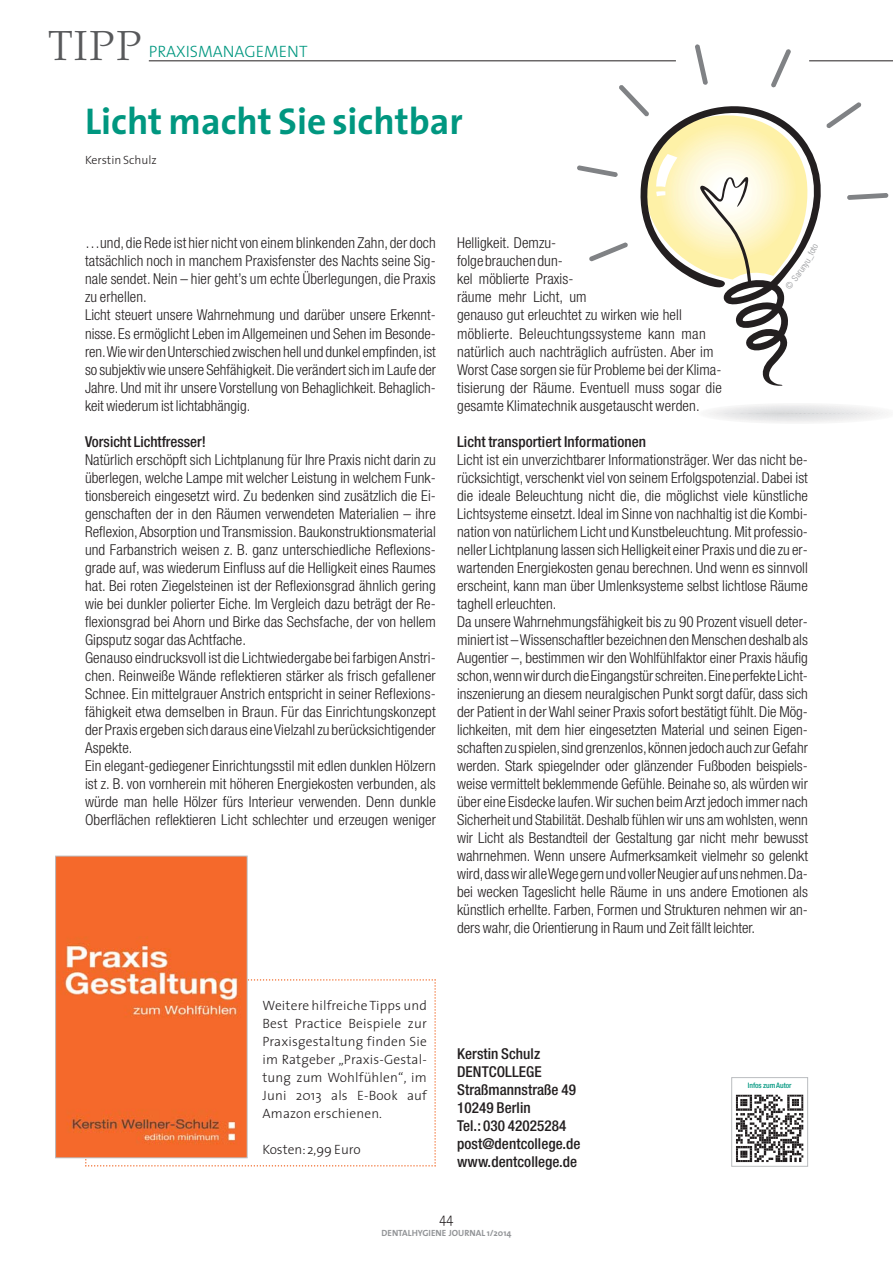
<style>
.page{position:relative;width:893px;height:1263px;background:#fff}
.page>*{position:absolute;margin:0;border:0;box-sizing:border-box;transform-origin:0 0}
.t1{font:300 42px "Palatino";color:#58595b}
.t2{font:700 37.5px "The Sans";color:#009780}
.t3{font:300 16.5px "The Sans";color:#009780}
.t4{font:300 condensed 15px/18px "Helvetica Neue";letter-spacing:.005em;color:#231f20}
.t5{font:500 condensed 15px/18px "Helvetica Neue";letter-spacing:.005em;color:#231f20}
.t6{font:300 14.25px "The Sans";color:#231f20;scale:.9 1}
.t7{font:300 13.5px/18px "The Sans";letter-spacing:.01em;color:#231f20;text-align:justify}
.t8{font:300 12px "The Sans";color:#231f20}
.t9{font:700 9px "The Sans";color:#939598}
.t10{font:500 condensed 7.5px "Helvetica Neue";color:#009780}
</style>
<div class="page">
<svg style="left:708px;top:404px;width:175px;height:19px"></svg>
<svg style="left:847px;top:193px;width:41px;height:7px"></svg>
<svg style="left:826px;top:102px;width:35px;height:26px"></svg>
<svg style="left:723px;top:170px;width:98px;height:216px"></svg>
<hr style="left:149px;top:60px;width:527px;height:1px;background:#231f20">
<hr style="left:809px;top:60px;width:84px;height:1px;background:#231f20">
<div style="left:731px;top:1077px;width:77px;height:89px;border:1px solid #bbbdc0"></div>
<svg style="left:736px;top:1094px;width:68px;height:68px"></svg>
<svg style="left:85px;top:979px;width:351px;height:187px"></svg>
<img style="left:57px;top:858px;width:188px;height:298px">
<div style="left:55px;top:856px;width:192px;height:302px;border:1px solid #bbbdc0"></div>
<svg style="left:577px;top:44px;width:241px;height:245px"></svg>
<h1 class="t1" style="left:49px;top:31px;width:94px">TIPP</h1>
<p class="t3" style="left:149px;top:45px;width:160px">PRAXISMANAGEMENT</p>
<h2 class="t2" style="left:85px;top:103px;width:379px">Licht macht Sie sichtbar</h2>
<p class="t8" style="left:85px;top:155px;width:73px">Kerstin Schulz</p>
<p class="t4" style="left:85px;top:235px;width:352px">…und, die Rede ist hier nicht von einem blinkenden Zahn, der doch tatsächlich noch in manchem Praxisfenster des Nachts seine Sig&shy;nale sendet. Nein – hier geht’s um echte Überlegungen, die Praxis zu erhellen.<br>Licht steuert unsere Wahrnehmung und darüber unsere Erkennt&shy;nisse. Es ermöglicht Leben im Allgemeinen und Sehen im Besonde&shy;ren. Wie wir den Unterschied zwischen hell und dunkel empfinden, ist so subjektiv wie unsere Sehfähigkeit. Die verändert sich im Laufe der Jahre. Und mit ihr unsere Vorstellung von Behaglichkeit. Behaglich&shy;keit wiederum ist lichtabhängig.</p>
<p class="t5" style="left:85px;top:434px;width:123px">Vorsicht Lichtfresser!</p>
<p class="t4" style="left:85px;top:451px;width:352px">Natürlich erschöpft sich Lichtplanung für Ihre Praxis nicht darin zu überlegen, welche Lampe mit welcher Leistung in welchem Funk&shy;tionsbereich eingesetzt wird. Zu bedenken sind zusätzlich die Ei&shy;genschaften der in den Räumen verwendeten Materialien – ihre Reflexion, Absorption und Transmission. Baukonstruktionsmaterial und Farbanstrich weisen z. B. ganz unterschiedliche Reflexions&shy;grade auf, was wiederum Einfluss auf die Helligkeit eines Raumes hat. Bei roten Ziegelsteinen ist der Reflexionsgrad ähnlich gering wie bei dunkler polierter Eiche. Im Vergleich dazu beträgt der Re - flexionsgrad bei Ahorn und Birke das Sechsfache, der von hellem Gipsputz sogar das Achtfache.<br>Genauso eindrucksvoll ist die Lichtwiedergabe bei farbigen Anstri&shy;chen. Reinweiße Wände reflektieren stärker als frisch gefallener Schnee. Ein mittelgrauer Anstrich entspricht in seiner Reflexions&shy;fähigkeit etwa demselben in Braun. Für das Einrichtungskonzept der Praxis ergeben sich daraus eine Vielzahl zu berücksichtigender Aspekte.<br>Ein elegant-gediegener Einrichtungsstil mit edlen dunklen Hölzern ist z. B. von vornherein mit höheren Energiekosten verbunden, als würde man helle Hölzer fürs Interieur verwenden. Denn dunkle Oberflächen reflektieren Licht schlechter und erzeugen weniger</p>
<p class="t4" style="left:457px;top:235px;width:266px">Helligkeit. Demzu-<br>folge brauchen dun-<br>kel möblierte Praxis-<br>räume mehr Licht, um<br>genauso gut erleuchtet zu wirken wie hell möblierte. Beleuchtungssysteme kann man natürlich auch nachträglich aufrüsten. Aber im Worst Case sorgen sie für Probleme bei der Klima&shy;tisierung der Räume. Eventuell muss sogar die gesamte Klimatechnik ausgetauscht werden.</p>
<p class="t5" style="left:457px;top:434px;width:191px">Licht transportiert Informationen</p>
<p class="t4" style="left:457px;top:451px;width:352px">Licht ist ein unverzichtbarer Informationsträger. Wer das nicht be&shy;rücksichtigt, verschenkt viel von seinem Erfolgspotenzial. Dabei ist die ideale Beleuchtung nicht die, die möglichst viele künstliche Lichtsysteme einsetzt. Ideal im Sinne von nachhaltig ist die Kombi&shy;nation von natürlichem Licht und Kunstbeleuchtung. Mit professio&shy;neller Lichtplanung lassen sich Helligkeit einer Praxis und die zu er&shy;wartenden Energiekosten genau berechnen. Und wenn es sinnvoll erscheint, kann man über Umlenksysteme selbst lichtlose Räume taghell erleuchten.<br>Da unsere Wahrnehmungsfähigkeit bis zu 90 Prozent visuell deter&shy;miniert ist – Wissenschaftler bezeichnen den Menschen deshalb als Augentier –, bestimmen wir den Wohlfühlfaktor einer Praxis häufig schon, wenn wir durch die Eingangstür schreiten. Eine perfekte Licht - inszenierung an diesem neuralgischen Punkt sorgt dafür, dass sich der Patient in der Wahl seiner Praxis sofort bestätigt fühlt. Die Mög&shy;lichkeiten, mit dem hier eingesetzten Material und seinen Eigen&shy;schaften zu spielen, sind grenzenlos, können jedoch auch zur Gefahr werden. Stark spiegelnder oder glänzender Fußboden beispiels&shy;weise vermittelt beklemmende Gefühle. Beinahe so, als würden wir über eine Eisdecke laufen. Wir suchen beim Arzt jedoch immer nach Sicherheit und Stabilität. Deshalb fühlen wir uns am wohlsten, wenn wir Licht als Bestandteil der Gestaltung gar nicht mehr bewusst wahrnehmen. Wenn unsere Aufmerksamkeit vielmehr so gelenkt wird, dass wir alle Wege gern und voller Neugier auf uns nehmen. Da&shy;bei wecken Tageslicht helle Räume in uns andere Emotionen als künstlich erhellte. Farben, Formen und Strukturen nehmen wir an&shy;ders wahr, die Orientierung in Raum und Zeit fällt leichter.</p>
<p class="t7" style="left:262px;top:998px;width:166px">Weitere hilfreiche Tipps und Best Practice Beispiele zur Praxisgestaltung finden Sie im Ratgeber „Praxis-Gestal&shy;tung zum Wohlfühlen“, im Juni 2013 als E-Book auf Amazon erschienen.</p>
<p class="t7" style="left:262px;top:1142px;width:100px">Kosten: 2,99 Euro</p>
<p class="t5" style="left:457px;top:1046px;width:125px">Kerstin Schulz<br>DENTCOLLEGE<br>Straßmannstraße 49<br>10249 Berlin<br>Tel.: 030 42025284 post@dentcollege.de www.dentcollege.de</p>
<p class="t10" style="left:748px;top:1082px;width:45px">Infos zum Autor</p>
<p class="t6" style="left:440px;top:1212px;width:17px">44</p>
<p class="t9" style="left:382px;top:1228px;width:131px">DENTALHYGIENE JOURNAL 1/2014</p>
</div>
